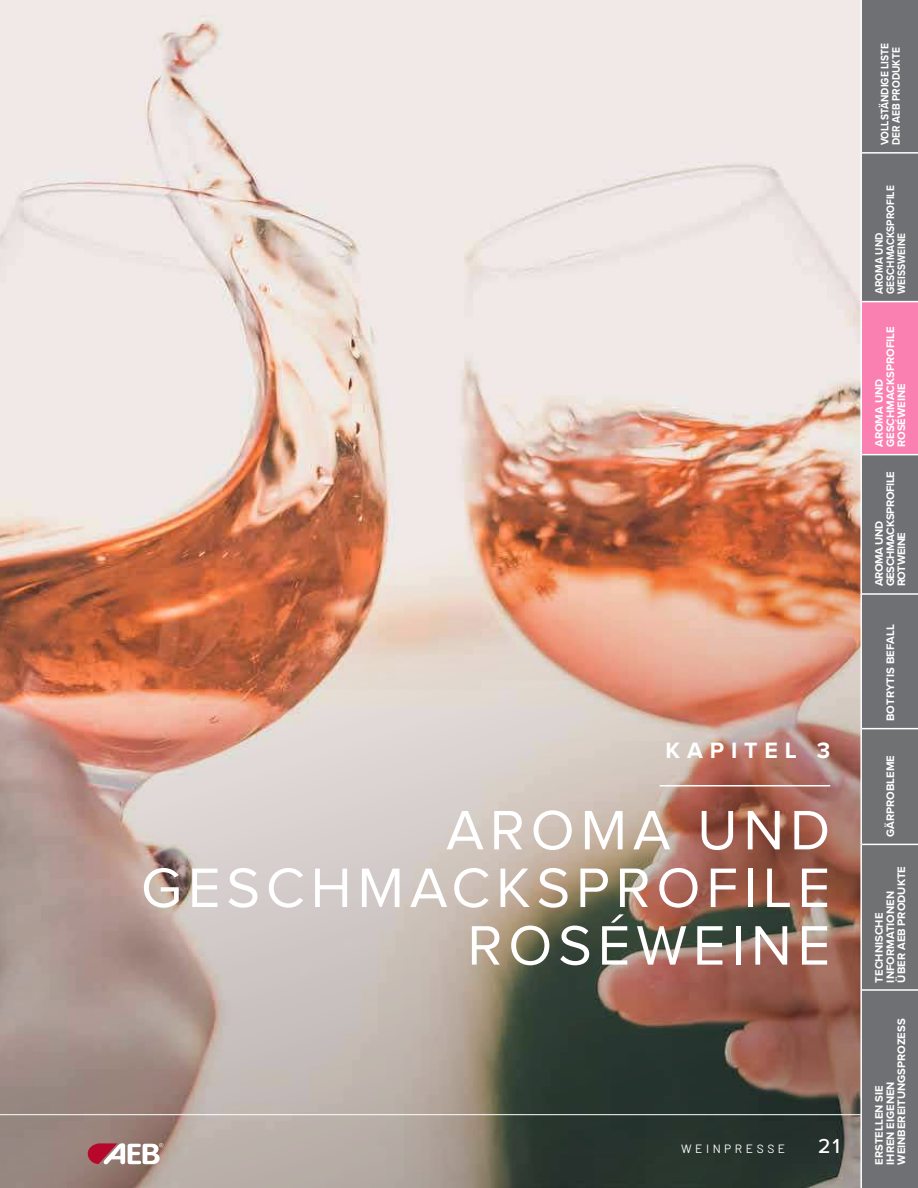
<style>
.page{position:relative;width:918px;height:1188px;background:#fff}
.page>*{position:absolute;margin:0;border:0;box-sizing:border-box;transform-origin:0 0}
.t1{font:57.6px/57.6px "Proxima Nova";letter-spacing:.1em;color:#fff;text-align:right}
.t2{font:700 23.1px "Proxima Nova";letter-spacing:.3em;color:#fff}
.t3{font:500 21px "Proxima Nova";color:#fff}
.t4{font:12px "Barlow";letter-spacing:.3em;color:#fff}
.t5{font:700 11.25px/11.2px "Proxima Nova";color:#fff}
.t6{font:700 11.25px/11.2px "Proxima Nova";color:#fff;scale:.9 1}
.t7{font:700 11.25px/11.2px "Proxima Nova";letter-spacing:-.03em;color:#fff}
</style>
<div class="page">
<img style="left:0;top:0;width:860px;height:297px">
<img style="left:0;top:297px;width:860px;height:891px">
<hr style="left:660px;top:785px;width:170px;height:2px;background:#fff">
<div style="left:862px;top:0;width:56px;height:1188px;background:#6f7073"></div>
<div style="left:861px;top:844px;width:57px;height:146px;background:#6f7173"></div>
<div style="left:861px;top:729px;width:57px;height:115px;background:#6f7173"></div>
<div style="left:861px;top:302px;width:57px;height:153px;background:#f980b1"></div>
<hr style="left:860px;top:844px;width:2px;height:146px;background:#fff">
<hr style="left:862px;top:989px;width:56px;height:2px;background:#fff">
<hr style="left:860px;top:729px;width:2px;height:115px;background:#fff">
<hr style="left:862px;top:844px;width:56px;height:1px;background:#fff">
<hr style="left:862px;top:728px;width:56px;height:1px;background:#fff">
<hr style="left:862px;top:593px;width:56px;height:2px;background:#fff">
<hr style="left:860px;top:302px;width:2px;height:153px;background:#fff">
<hr style="left:862px;top:454px;width:56px;height:1px;background:#fff">
<hr style="left:862px;top:301px;width:56px;height:1px;background:#fff">
<hr style="left:862px;top:152px;width:56px;height:2px;background:#fff">
<svg style="left:88px;top:1143px;width:75px;height:21px"></svg>
<hr style="left:0;top:1114px;width:861px;height:1px;background:#fff">
<h2 class="t2" style="left:665px;top:738px;width:166px">KAPITEL 3</h2>
<h1 class="t1" style="left:141px;top:801px;width:691px">AROMA UND<br>GESCHMACKSPROFILE<br>ROSÉWEINE</h1>
<p class="t4" style="left:681px;top:1142px;width:106px">WEINPRESSE</p>
<h3 class="t3" style="left:818px;top:1135px;width:24px">21</h3>
<p class="t6" style="left:879px;top:145px;width:115px;rotate:-90deg">VOLLSTÄNDIGE LISTE<br>DER AEB PRODUKTE</p>
<p class="t6" style="left:873px;top:294px;width:122px;rotate:-90deg">AROMA UND<br>GESCHMACKSPROFILE<br>WEISSWEINE</p>
<p class="t5" style="left:873px;top:447px;width:122px;rotate:-90deg">AROMA UND<br>GESCHMACKSPROFILE<br>ROSÉWEINE</p>
<p class="t7" style="left:873px;top:586px;width:117px;rotate:-90deg">AROMA UND<br>GESCHMACKSPROFILE<br>ROTWEINE</p>
<p class="t5" style="left:885px;top:721px;width:98px;rotate:-90deg">BOTRYTIS BEFALL</p>
<p class="t5" style="left:885px;top:837px;width:83px;rotate:-90deg">GÄRPROBLEME</p>
<p class="t5" style="left:873px;top:982px;width:118px;rotate:-90deg">TECHNISCHE<br>INFORMATIONEN<br>ÜBER AEB PRODUKTE</p>
<p class="t5" style="left:873px;top:1165px;width:148px;rotate:-90deg">ERSTELLEN SIE<br>IHREN EIGENEN<br>WEINBEREITUNGSPROZESS</p>
</div>
